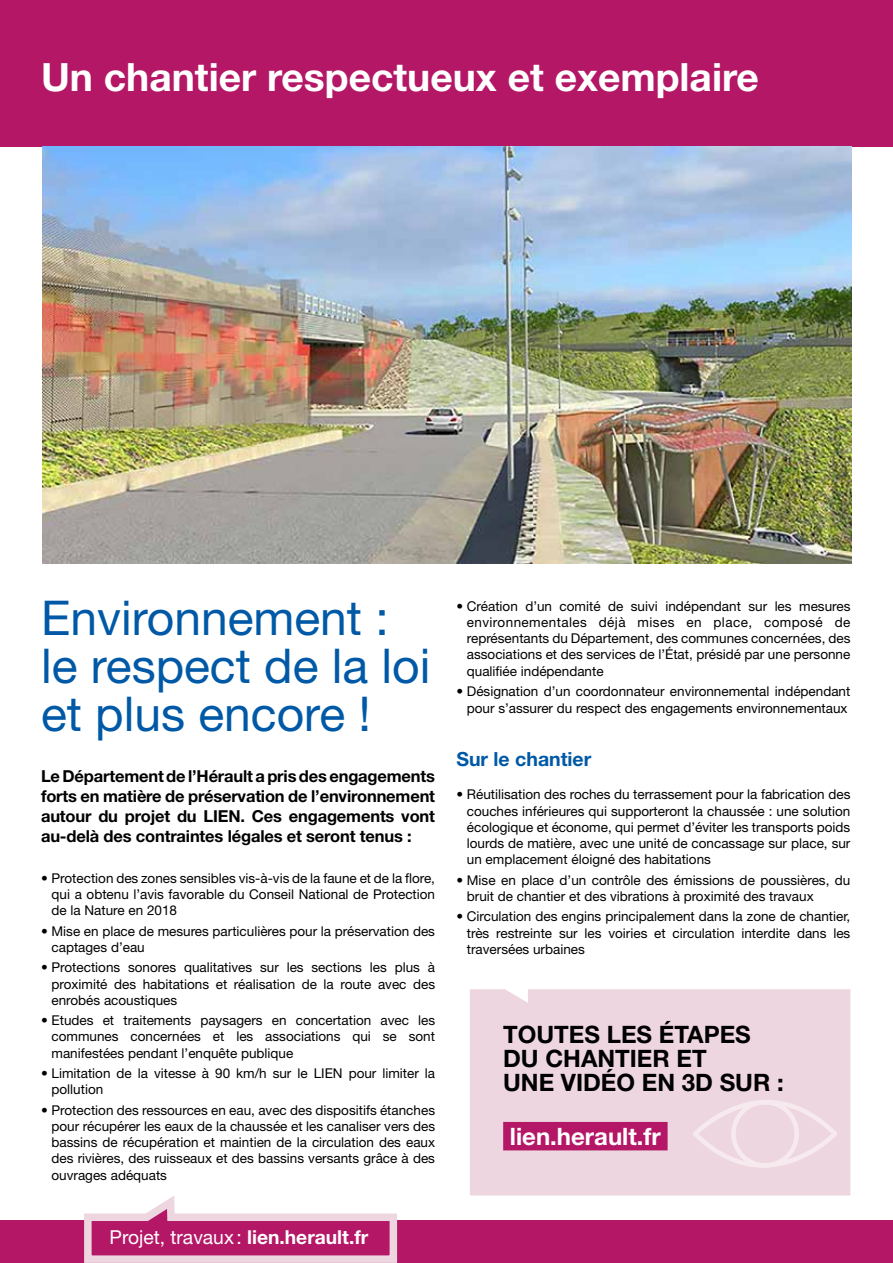
<style>
.page{position:relative;width:893px;height:1263px;background:#fff}
.page>*{position:absolute;margin:0;border:0;box-sizing:border-box;transform-origin:0 0}
.t1{font:48px/48px "Helvetica Neue LT Std";color:#0059a6}
.t2{font:700 39px "Helvetica Neue LT Std";color:#fff}
.t3{font:700 24px/24px "Helvetica Neue LT Std";color:#000}
.t4{font:700 24px "Helvetica Neue LT Std";color:#fff}
.t5{font:700 19.5px "Helvetica Neue LT Std";color:#0059a6}
.t6{font:19.2px "Helvetica Neue LT Std";color:#fff}
.t7{font:700 16.5px/19.8px "Helvetica Neue LT Std";letter-spacing:-.01em;color:#000;text-align:justify}
.t8{font:13.5px/16.2px "Helvetica Neue LT Std";color:#000;text-align:justify}
.s1{font-weight:700}
</style>
<div class="page">
<div style="left:0;top:0;width:893px;height:146px;background:#b41766"></div>
<div style="left:0;top:1220px;width:893px;height:43px;background:#b41766"></div>
<svg style="left:84px;top:1196px;width:314px;height:67px"></svg>
<div style="left:470px;top:989px;width:380px;height:206px;background:#eed6e0"></div>
<img style="left:43px;top:146px;width:809px;height:417px">
<div style="left:503px;top:1122px;width:165px;height:28px;background:#b41766"></div>
<svg style="left:693px;top:1100px;width:144px;height:68px;background:#efdae3"></svg>
<h2 class="t2" style="left:41px;top:53px;width:719px">Un chantier respectueux et exemplaire</h2>
<h1 class="t1" style="left:41px;top:594px;width:391px">Environnement : le respect de la loi et plus encore !</h1>
<p class="t7" style="left:41px;top:766px;width:396px">Le Département de l’Hérault a pris des engagements forts en matière de préservation de l’environnement autour du projet du LIEN. Ces engagements vont au-delà des contraintes légales et seront tenus :</p>
<p class="t8" style="left:52px;top:870px;width:385px;text-indent:-11px">• Protection des zones sensibles vis-à-vis de la faune et de la flore, qui a obtenu l’avis favorable du Conseil National de Protection de la Nature en 2018</p>
<p class="t8" style="left:52px;top:922px;width:385px;text-indent:-11px">• Mise en place de mesures particulières pour la préservation des captages d’eau</p>
<p class="t8" style="left:52px;top:959px;width:385px;text-indent:-11px">• Protections sonores qualitatives sur les sections les plus à proximité des habitations et réalisation de la route avec des enrobés acoustiques</p>
<p class="t8" style="left:52px;top:1012px;width:385px;text-indent:-11px">• Etudes et traitements paysagers en concertation avec les communes concernées et les associations qui se sont manifestées pendant l’enquête publique</p>
<p class="t8" style="left:52px;top:1065px;width:385px;text-indent:-11px">• Limitation de la vitesse à 90 km/h sur le LIEN pour limiter la pollution</p>
<p class="t8" style="left:52px;top:1101px;width:385px;text-indent:-11px">• Protection des ressources en eau, avec des dispositifs étanches pour récupérer les eaux de la chaussée et les canaliser vers des bassins de récupération et maintien de la circulation des eaux des rivières, des ruisseaux et des bassins versants grâce à des ouvrages adéquats</p>
<h3 class="t6" style="left:110px;top:1225px;width:260px">Projet, travaux: <span class="s1">lien.herault.fr</span></h3>
<p class="t8" style="left:467px;top:598px;width:385px;text-indent:-11px">• Création d’un comité de suivi indépendant sur les mesures environnementales déjà mises en place, composé de représentants du Département, des communes concernées, des associations et des services de l’État, présidé par une personne qualifiée indépendante</p>
<p class="t8" style="left:456px;top:683px;width:396px;text-align:center">• Désignation d’un coordonnateur environnemental indépendant pour s’assurer du respect des engagements environnementaux</p>
<h3 class="t5" style="left:456px;top:747px;width:137px">Sur le chantier</h3>
<p class="t8" style="left:467px;top:786px;width:385px;text-indent:-11px">• Réutilisation des roches du terrassement pour la fabrication des couches inférieures qui supporteront la chaussée : une solution écologique et économe, qui permet d’éviter les transports poids lourds de matière, avec une unité de concassage sur place, sur un emplacement éloigné des habitations</p>
<p class="t8" style="left:467px;top:872px;width:385px;text-indent:-11px">• Mise en place d’un contrôle des émissions de poussières, du bruit de chantier et des vibrations à proximité des travaux</p>
<p class="t8" style="left:467px;top:908px;width:385px;text-indent:-11px">• Circulation des engins principalement dans la zone de chantier, très restreinte sur les voiries et circulation interdite dans les traversées urbaines</p>
<h3 class="t3" style="left:503px;top:1022px;width:282px">TOUTES LES ÉTAPES<br>DU CHANTIER ET<br>UNE VIDÉO EN 3D SUR :</h3>
<h3 class="t4" style="left:510px;top:1122px;width:153px">lien.herault.fr</h3>
</div>
